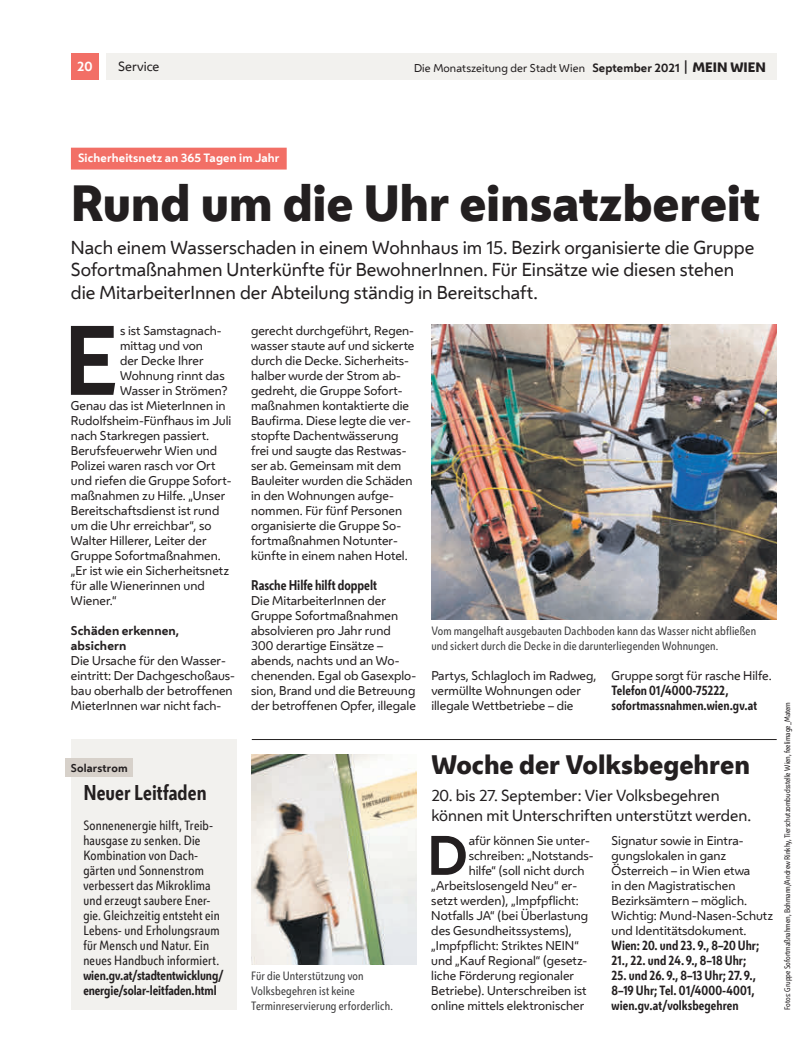
<style>
.page{position:relative;width:798px;height:1063px;background:#fff}
.page>*{position:absolute;margin:0;border:0;box-sizing:border-box;transform-origin:0 0}
.t1{font:700 91.88px "Wiener Melange";color:#231f20}
.t2{font:700 51.88px "Wiener Melange";color:#231f20}
.t3{font:800 47.5px "Wiener Melange";letter-spacing:-.005em;color:#231f20}
.t4{font:800 25px "Wiener Melange";color:#231f20}
.t5{font:700 20px "Wiener Melange Cd";color:#231f20}
.t6{font:17.5px/22.5px "Wiener Melange";color:#231f20}
.t7{font:15px/20px "Wiener Melange";color:#231f20}
.t8{font:700 13.12px "Wiener Melange Cd";letter-spacing:-.005em;color:#231f20}
.t9{font:700 12.5px/15px "Wiener Melange Cd";color:#231f20}
.t10{font:12.5px/15px "Wiener Melange Cd";letter-spacing:.015em;color:#231f20}
.t11{font:12.5px "Wiener Melange";color:#231f20}
.t12{font:700 12.5px "Wiener Melange";color:#fff}
.t13{font:11.88px/15px "Wiener Melange";color:#231f20}
.t14{font:700 11.88px/15px "Wiener Melange";letter-spacing:.005em;color:#231f20}
.t15{font:11.25px/15px "Wiener Melange Cd";letter-spacing:.015em;color:#3f3f40}
.t16{font:700 11.25px "Wiener Melange";letter-spacing:.015em;color:#fff}
.t17{font:10.62px "Wiener Melange";letter-spacing:.01em;color:#231f20}
.t18{font:700 10.62px "Wiener Melange";letter-spacing:.015em;color:#231f20}
.t19{font:7.5px "Wiener Melange Cd";color:#231f20}
.s1{font-weight:700;font-size:11.25px}
.s2{font-size:12px}
.s3{font-weight:800;font-size:12.75px}
</style>
<div class="page">
<div style="left:106px;top:53px;width:670px;height:27px;background:#f2f1ee"></div>
<div style="left:71px;top:53px;width:28px;height:27px;background:#f26f66"></div>
<hr style="left:252px;top:739px;width:524px;height:1px;background:#231f20">
<div style="left:71px;top:740px;width:165px;height:270px;background:#f2f1ee"></div>
<div style="left:65px;top:758px;width:68px;height:19px;background:#d7d1ca"></div>
<div style="left:71px;top:148px;width:215px;height:22px;background:#f26f66"></div>
<img style="left:431px;top:324px;width:345px;height:296px">
<img style="left:251px;top:755px;width:165px;height:210px">
<p class="t12" style="left:77px;top:58px;width:17px">20</p>
<p class="t11" style="left:118px;top:58px;width:43px">Service</p>
<p class="t17" style="left:414px;top:60px;width:353px">Die Monatszeitung der Stadt Wien <span class="s1">September 2021</span> <span class="s2">|</span> <span class="s3">MEIN WIEN</span></p>
<p class="t16" style="left:78px;top:150px;width:203px">Sicherheitsnetz an 365 Tagen im Jahr</p>
<h3 class="t3" style="left:71px;top:169px;width:690px">Rund um die Uhr einsatzbereit</h3>
<h3 class="t6" style="left:71px;top:236px;width:684px">Nach einem Wasserschaden in einem Wohnhaus im 15. Bezirk organisierte die Gruppe<br>Sofortmaßnahmen Unterkünfte für BewohnerInnen. Für Einsätze wie diesen stehen die MitarbeiterInnen der Abteilung ständig in Bereitschaft.</h3>
<h1 class="t1" style="left:64px;top:295px;width:56px">E</h1>
<p class="t13" style="left:120px;top:323px;width:103px">s ist Samstagnach-</p>
<p class="t13" style="left:251px;top:323px;width:165px">gerecht durchgeführt, Regen&shy;wasser staute auf und sickerte durch die Decke. Sicherheits&shy;halber wurde der Strom ab&shy;gedreht, die Gruppe Sofort&shy;maßnahmen kontaktierte die<br>Baufirma. Diese legte die ver&shy;stopfte Dach entwässerung frei und saugte das Restwas&shy;ser ab. Gemeinsam mit dem<br>Bauleiter wurden die Schäden in den Wohnungen aufge&shy;nommen. Für fünf Personen organisierte die Gruppe So&shy;fortmaßnahmen Notunter&shy;künfte in einem nahen Hotel.</p>
<p class="t8" style="left:251px;top:576px;width:127px">Rasche Hilfe hilft doppelt</p>
<p class="t13" style="left:251px;top:593px;width:166px">Die MitarbeiterInnen der<br>Gruppe Sofortmaßnahmen absolvieren pro Jahr rund<br>300 derartige Einsätze – abends, nachts und an Wo&shy;chenenden. Egal ob Gasexplo&shy;sion, Brand und die Betreuung der betroffenen Opfer, illegale</p>
<p class="t13" style="left:120px;top:338px;width:84px">mittag und von</p>
<p class="t13" style="left:120px;top:353px;width:85px">der Decke Ihrer</p>
<p class="t13" style="left:120px;top:368px;width:106px">Wohnung rinnt das</p>
<p class="t13" style="left:120px;top:383px;width:109px">Wasser in Strömen?</p>
<p class="t13" style="left:71px;top:398px;width:156px">Genau das ist MieterInnen in</p>
<p class="t13" style="left:71px;top:413px;width:162px">Rudolfsheim-Fünfhaus im Juli</p>
<p class="t13" style="left:71px;top:428px;width:140px">nach Starkregen passiert.</p>
<p class="t13" style="left:71px;top:443px;width:148px">Berufsfeuerwehr Wien und</p>
<p class="t13" style="left:71px;top:458px;width:146px">Polizei waren rasch vor Ort</p>
<p class="t13" style="left:71px;top:473px;width:162px">und riefen die Gruppe Sofort-</p>
<p class="t13" style="left:71px;top:488px;width:156px">maßnahmen zu Hilfe. „Unser</p>
<p class="t13" style="left:71px;top:503px;width:150px">Bereitschaftsdienst ist rund</p>
<p class="t13" style="left:71px;top:518px;width:142px">um die Uhr erreichbar“, so</p>
<p class="t13" style="left:71px;top:533px;width:137px">Walter Hillerer, Leiter der</p>
<p class="t13" style="left:71px;top:548px;width:151px">Gruppe Sofortmaßnahmen.</p>
<p class="t13" style="left:71px;top:563px;width:159px">„Er ist wie ein Sicherheitsnetz</p>
<p class="t13" style="left:71px;top:578px;width:135px">für alle Wienerinnen und</p>
<p class="t13" style="left:71px;top:593px;width:47px">Wiener.“</p>
<p class="t14" style="left:71px;top:623px;width:110px">Schäden erkennen, absichern</p>
<p class="t13" style="left:71px;top:653px;width:166px">Die Ursache für den Wasser&shy;eintritt: Der Dachgeschoßaus&shy;bau oberhalb der betroffenen<br>MieterInnen war nicht fach-</p>
<p class="t15" style="left:431px;top:623px;width:326px">Vom mangelhaft ausgebauten Dachboden kann das Wasser nicht abfließen und sickert durch die Decke in die darunterliegenden Wohnungen.</p>
<p class="t13" style="left:431px;top:668px;width:167px">Partys, Schlagloch im Radweg, vermüllte Wohnungen oder illegale Wettbetriebe – die</p>
<p class="t13" style="left:611px;top:668px;width:162px">Gruppe sorgt für rasche Hilfe.</p>
<p class="t9" style="left:611px;top:682px;width:147px">Telefon 01/4000-75222, sofortmassnahmen.wien.gv.at</p>
<p class="t18" style="left:71px;top:760px;width:58px">Solarstrom</p>
<h3 class="t5" style="left:83px;top:779px;width:125px">Neuer Leitfaden</h3>
<p class="t10" style="left:83px;top:817px;width:138px">Sonnenenergie hilft, Treib&shy;hausgase zu senken. Die<br>Kombination von Dach&shy;gärten und Sonnenstrom verbessert das Mikroklima und erzeugt saubere Ener&shy;gie. Gleichzeitig entsteht ein<br>Lebens- und Erholungsraum für Mensch und Natur. Ein neues Handbuch informiert.</p>
<p class="t9" style="left:83px;top:967px;width:142px">wien.gv.at/stadtentwicklung/ energie/solar-leitfaden.html</p>
<p class="t15" style="left:251px;top:968px;width:143px">Für die Unterstützung von<br>Volks begehren ist keine<br>Termin reservierung erforderlich.</p>
<h3 class="t4" style="left:431px;top:747px;width:320px">Woche der Volksbegehren</h3>
<p class="t7" style="left:431px;top:786px;width:321px">20. bis 27. September: Vier Volksbegehren können mit Unterschriften unterstützt werden.</p>
<h2 class="t2" style="left:427px;top:818px;width:42px">D</h2>
<p class="t13" style="left:468px;top:833px;width:123px">afür können Sie unter-</p>
<p class="t13" style="left:611px;top:833px;width:163px">Signatur sowie in Eintra&shy;gungslokalen in ganz<br>Österreich – in Wien etwa<br>in den Magis tratischen<br>Bezirksämtern – möglich.<br>Wichtig: Mund-Nasen-Schutz und Identitätsdokument.</p>
<p class="t9" style="left:611px;top:937px;width:149px">Wien: 20. und 23. 9., 8–20 Uhr;<br>21., 22. und 24. 9., 8–18 Uhr;</p>
<p class="t9" style="left:611px;top:967px;width:146px;text-align:justify">25. und 26. 9., 8–13 Uhr; 27. 9., 8–19 Uhr; Tel. 01/4000-4001, wien.gv.at/volksbegehren</p>
<p class="t13" style="left:468px;top:848px;width:126px">schreiben: „Notstands-</p>
<p class="t13" style="left:468px;top:863px;width:117px">hilfe“ (soll nicht durch</p>
<p class="t13" style="left:431px;top:878px;width:147px">„Arbeitslosengeld Neu“ er-</p>
<p class="t13" style="left:431px;top:893px;width:149px">setzt werden), „Impfpflicht:</p>
<p class="t13" style="left:431px;top:908px;width:158px">Notfalls JA“ (bei Überlastung</p>
<p class="t13" style="left:431px;top:923px;width:142px">des Gesundheitssystems),</p>
<p class="t13" style="left:431px;top:938px;width:149px">„Impfpflicht: Striktes NEIN“</p>
<p class="t13" style="left:431px;top:953px;width:157px">und „Kauf Regional“ (gesetz-</p>
<p class="t13" style="left:431px;top:968px;width:144px">liche Förderung regionaler</p>
<p class="t13" style="left:431px;top:983px;width:157px">Betriebe). Unterschreiben ist</p>
<p class="t13" style="left:431px;top:998px;width:154px">online mittels elektronischer</p>
<p class="t19" style="left:781px;top:1010px;width:309px;rotate:-90deg">Fotos: Gruppe Sofortmaßnahmen, Bohmann/Andrew Rinkhy, Tierschutzombudsstelle Wien, feelimage_Matern</p>
</div>
